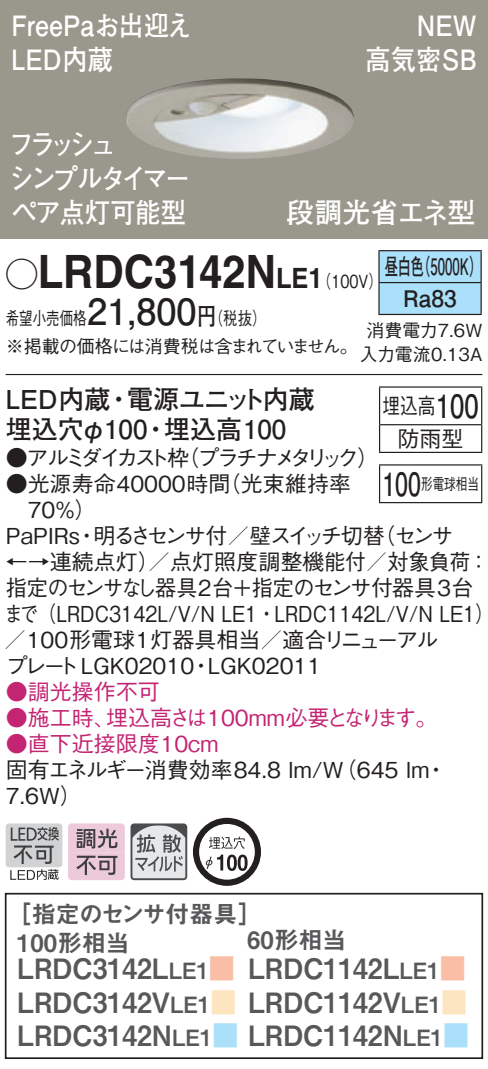
<style>
.page{position:relative;width:488px;height:1069px;background:#fff}
.page>*{position:absolute;margin:0;border:0;box-sizing:border-box;transform-origin:0 0}
.t1{font:700 46px "Helvetica LT Std";color:#231f20;scale:.91 1}
.t2{font:700 36px "Futo Go B101 Pro";color:#231f20}
.t3{font:700 32px "Futo Go B101 Pro";color:#231f20;scale:.8 1}
.t4{font:700 32px "Futo Go B101 Pro";color:#231f20;scale:.72 1}
.t5{font:28px "Midashi Go Pro MB31 90 pv RKSJ H";color:#57585a;scale:.95 1}
.t6{font:700 28px/34px "Futo Go B101 Pro";color:#fff;scale:.9 1}
.t7{font:700 28px/34px "Futo Go B101 Pro";letter-spacing:-.16em;color:#fff;scale:.9 1}
.t8{font:700 28px "Futo Go B101 Pro";letter-spacing:-.025em;color:#fff}
.t9{font:28px "Futo Go B101 Pro Bold 90 pv RKSJ H";color:#fabda6;scale:.95 1}
.t10{font:700 28px "Helvetica LT Std";color:#231f20;scale:.91 1}
.t11{font:28px "Futo Go B101 Pro Bold 90 pv RKSJ H";color:#fee5c1;scale:.95 1}
.t12{font:28px "Futo Go B101 Pro Bold 90 pv RKSJ H";color:#aae0f9;scale:.95 1}
.t13{font:700 26px "Futo Go B101 Pro";color:#231f20}
.t14{font:700 26px "Futo Go B101 Pro";letter-spacing:-.05em;color:#231f20}
.t15{font:24px/26.4px "Midashi Go Pro MB31 90 pv RKSJ H";color:#57585a}
.t16{font:700 22.8px/32px "Futo Go B101 Pro";color:#231f20;scale:.58 1}
.t17{font:22.4px "Midashi Go Pro MB31 90 pv RKSJ H";color:#57585a;scale:.95 1}
.t18{font:500 22px/26px "Gothic BBB Pro";color:#231f20}
.t19{font:500 22px/26px "Gothic BBB Pro";color:#c42573}
.t20{font:500 22px "Gothic BBB Pro";color:#231f20;scale:.87 1}
.t21{font:500 22px "Gothic BBB Pro";letter-spacing:-.04em;color:#231f20;scale:.96 1}
.t22{font:500 22px "Gothic BBB Pro";letter-spacing:-.145em;color:#231f20}
.t23{font:500 22px "Gothic BBB Pro";letter-spacing:-.22em;color:#231f20}
.t24{font:500 22px "Gothic BBB Pro";letter-spacing:-.18em;color:#231f20}
.t25{font:500 22px/32.8px "Gothic BBB Pro";color:#231f20;scale:.8 1}
.t26{font:500 18px/28px "Gothic BBB Pro";letter-spacing:-.04em;color:#231f20;scale:.75 1}
.t27{font:500 18px/24px "Gothic BBB Pro";color:#231f20;text-align:center}
.t28{font:500 18px "Gothic BBB Pro";color:#231f20;scale:.8 1}
.t29{font:500 16px "Gothic BBB Pro";color:#231f20;scale:.72 1}
.s1{font-family:"Ford Classification 1";font-weight:400;font-size:32px}
.s2{font-family:"Futo Go B101 Pro";font-weight:700;font-size:24px}
.s3{font-size:46px}
.s4{font-family:"Helvetica LT Std";font-weight:700;font-size:28px}
.s5{font-family:"Midashi Go Pro MB31 90 pv RKSJ H";font-size:22.4px;color:#57585a}
.s6{font-size:28px}
.s7{font-family:"Futo Go B101 Pro Bold 90 pv RKSJ H";color:#fee5c1}
.s8{font-size:22.4px}
.s9{font-family:"Futo Go B101 Pro Bold 90 pv RKSJ H";color:#aae0f9}
</style>
<div class="page">
<div style="left:0;top:0;width:488px;height:238px;background:#9a988c"></div>
<img style="left:126px;top:78px;width:228px;height:81px">
<div style="left:6px;top:823px;width:56px;height:44px;background:#d1d2d4;border-radius:3px"></div>
<svg style="left:10px;top:827px;width:49px;height:53px"></svg>
<svg style="left:68px;top:823px;width:57px;height:57px;background:#c9afbb"></svg>
<svg style="left:133px;top:826px;width:51px;height:51px;background:#bcbdbf"></svg>
<div style="left:130px;top:823px;width:57px;height:57px;border:2px solid #4b4c4d;border-radius:3px"></div>
<svg style="left:193px;top:817px;width:68px;height:69px"></svg>
<svg style="left:227px;top:854px;width:10px;height:17px"></svg>
<svg style="left:237px;top:854px;width:10px;height:17px"></svg>
<hr style="left:6px;top:374px;width:476px;height:1px;background:#231f20">
<div style="left:379px;top:251px;width:101px;height:63px;background:#aae0f9"></div>
<hr style="left:378px;top:250px;width:103px;height:1px;background:#231f20">
<hr style="left:378px;top:251px;width:1px;height:31px;background:#231f20">
<hr style="left:480px;top:251px;width:1px;height:31px;background:#231f20">
<hr style="left:378px;top:282px;width:103px;height:1px;background:#231f20">
<hr style="left:378px;top:283px;width:1px;height:31px;background:#231f20">
<hr style="left:480px;top:283px;width:1px;height:31px;background:#231f20">
<hr style="left:378px;top:314px;width:103px;height:1px;background:#231f20">
<hr style="left:379px;top:387px;width:1px;height:38px;background:#231f20">
<svg style="left:379px;top:425px;width:1px;height:27px"></svg>
<hr style="left:379px;top:386px;width:103px;height:2px;background:#231f20">
<hr style="left:481px;top:387px;width:1px;height:38px;background:#231f20">
<svg style="left:481px;top:425px;width:1px;height:27px"></svg>
<hr style="left:380px;top:424px;width:101px;height:1px;background:#231f20">
<hr style="left:379px;top:452px;width:103px;height:1px;background:#231f20">
<hr style="left:379px;top:465px;width:1px;height:37px;background:#231f20">
<hr style="left:379px;top:464px;width:103px;height:1px;background:#231f20">
<hr style="left:481px;top:465px;width:1px;height:37px;background:#231f20">
<hr style="left:379px;top:502px;width:103px;height:1px;background:#231f20">
<div style="left:5px;top:893px;width:478px;height:166px;border:2px solid #231f20"></div>
<p class="t6" style="left:11px;top:5px;width:202px">FreePaお出迎え<br>LED内蔵</p>
<p class="t6" style="left:365px;top:5px;width:125px;text-align:right">NEW<br>高気密SB</p>
<p class="t7" style="left:9px;top:124px;width:203px">フラッシュ<br>シンプルタイマー</p>
<p class="t6" style="left:11px;top:192px;width:195px">ペア点灯可能型</p>
<p class="t8" style="left:286px;top:190px;width:190px">段調光省エネ型</p>
<h1 class="t1" style="left:6px;top:243px;width:265px"><span class="s1">A</span>LRDC3142</h1>
<p class="t28" style="left:197px;top:304px;width:88px">（<span class="s2">円</span>税抜(</p>
<p class="t10" style="left:246px;top:261px;width:70px"><span class="s3">N</span>LE</p>
<p class="t16" style="left:417px;top:248px;width:115px">（5000 (K</p>
<p class="t16" style="left:403px;top:248px;width:94px;text-indent:-19px">昼白色<br>Ra83</p>
<p class="t28" style="left:308px;top:266px;width:94px">（<span class="s4">1</span> 100 (V</p>
<h2 class="t2" style="left:87px;top:283px;width:111px">21,800</h2>
<p class="t26" style="left:6px;top:302px;width:471px">希望小売価格<br>※掲載の価格には消費税は含まれていません。</p>
<p class="t14" style="left:127px;top:379px;width:189px">電源ユニット内蔵</p>
<p class="t27" style="left:359px;top:315px;width:124px">消費電力7.6W入力電流0.13A</p>
<p class="t13" style="left:6px;top:379px;width:106px">LED内蔵</p>
<h3 class="t3" style="left:436px;top:380px;width:55px">100</h3>
<p class="t25" style="left:397px;top:387px;width:84px;text-indent:-15px">埋込高<br>防雨型</p>
<p class="t29" style="left:421px;top:471px;width:82px">形電球相当</p>
<p class="t13" style="left:106px;top:379px;width:27px">・</p>
<p class="t13" style="left:164px;top:409px;width:124px">埋込高100</p>
<p class="t13" style="left:6px;top:409px;width:143px">埋込穴φ100</p>
<p class="t13" style="left:143px;top:409px;width:27px">・</p>
<p class="t23" style="left:177px;top:440px;width:203px">（プラチナメタリック(</p>
<p class="t24" style="left:6px;top:440px;width:185px">●アルミダイカスト枠</p>
<h3 class="t4" style="left:382px;top:458px;width:55px">100</h3>
<p class="t18" style="left:219px;top:468px;width:133px">（光束維持率</p>
<p class="t18" style="left:28px;top:468px;width:204px;text-indent:-22px">●光源寿命40000時間<br>70％(</p>
<p class="t18" style="left:373px;top:520px;width:81px">（センサ</p>
<p class="t22" style="left:93px;top:518px;width:293px">明るさセンサ付／壁スイッチ切替</p>
<p class="t18" style="left:6px;top:520px;width:76px">PaPIRs</p>
<p class="t18" style="left:6px;top:546px;width:485px">←→連続点灯／）点灯照度調整機能付／対象負荷：</p>
<p class="t21" style="left:6px;top:570px;width:488px">指定のセンサなし器具2台＋指定のセンサ付器具3台</p>
<p class="t20" style="left:4px;top:596px;width:565px">まで（ L R D C 3 1 4 2 N/V/L L E ・1 L R D C 1 1 4 2 N/V/L L E (1</p>
<p class="t18" style="left:4px;top:624px;width:436px">／100形電球1灯器具相当／適合リニューアル</p>
<p class="t18" style="left:208px;top:650px;width:115px">LGK02011</p>
<p class="t18" style="left:76px;top:520px;width:23px">・</p>
<p class="t18" style="left:6px;top:650px;width:190px">プレート LGK02010</p>
<p class="t19" style="left:106px;top:676px;width:333px;text-indent:-100px">●調光操作不可<br>埋込高さは100mm必要となります。</p>
<p class="t18" style="left:190px;top:650px;width:23px">・</p>
<p class="t19" style="left:6px;top:702px;width:112px">●施工時、</p>
<p class="t19" style="left:6px;top:728px;width:214px">●直下近接限度10cm</p>
<p class="t18" style="left:6px;top:754px;width:425px">固有エネルギー消費効率84.8 lm （W/ 645 lm<br>7.6W(</p>
<p class="t18" style="left:425px;top:754px;width:23px">・</p>
<p class="t15" style="left:247px;top:897px;width:100px;text-indent:-239px">［指定のセンサ付器具[<br>60形相当</p>
<p class="t15" style="left:17px;top:926px;width:114px">100形相当</p>
<p class="t9" style="left:197px;top:946px;width:42px">■<span class="s5">1</span></p>
<p class="t5" style="left:17px;top:946px;width:143px">LRDC3142</p>
<p class="t17" style="left:152px;top:952px;width:49px"><span class="s6">L</span>LE</p>
<p class="t9" style="left:427px;top:946px;width:42px">■<span class="s5">1</span></p>
<p class="t5" style="left:248px;top:946px;width:143px">LRDC1142</p>
<p class="t17" style="left:382px;top:952px;width:49px"><span class="s6">L</span>LE</p>
<p class="t11" style="left:429px;top:979px;width:42px">■<span class="s5">1</span></p>
<p class="t5" style="left:198px;top:979px;width:196px"><span class="s7">■</span><span class="s8">1</span> LRDC1142</p>
<p class="t5" style="left:17px;top:979px;width:143px">LRDC3142</p>
<p class="t17" style="left:382px;top:986px;width:50px"><span class="s6">V</span>LE</p>
<p class="t17" style="left:152px;top:986px;width:50px"><span class="s6">V</span>LE</p>
<p class="t5" style="left:200px;top:1013px;width:194px"><span class="s9">■</span><span class="s8">1</span> LRDC1142</p>
<p class="t12" style="left:431px;top:1013px;width:42px">■<span class="s5">1</span></p>
<p class="t5" style="left:17px;top:1013px;width:143px">LRDC3142</p>
<p class="t17" style="left:382px;top:1020px;width:52px"><span class="s6">N</span>LE</p>
<p class="t17" style="left:152px;top:1020px;width:52px"><span class="s6">N</span>LE</p>
</div>
